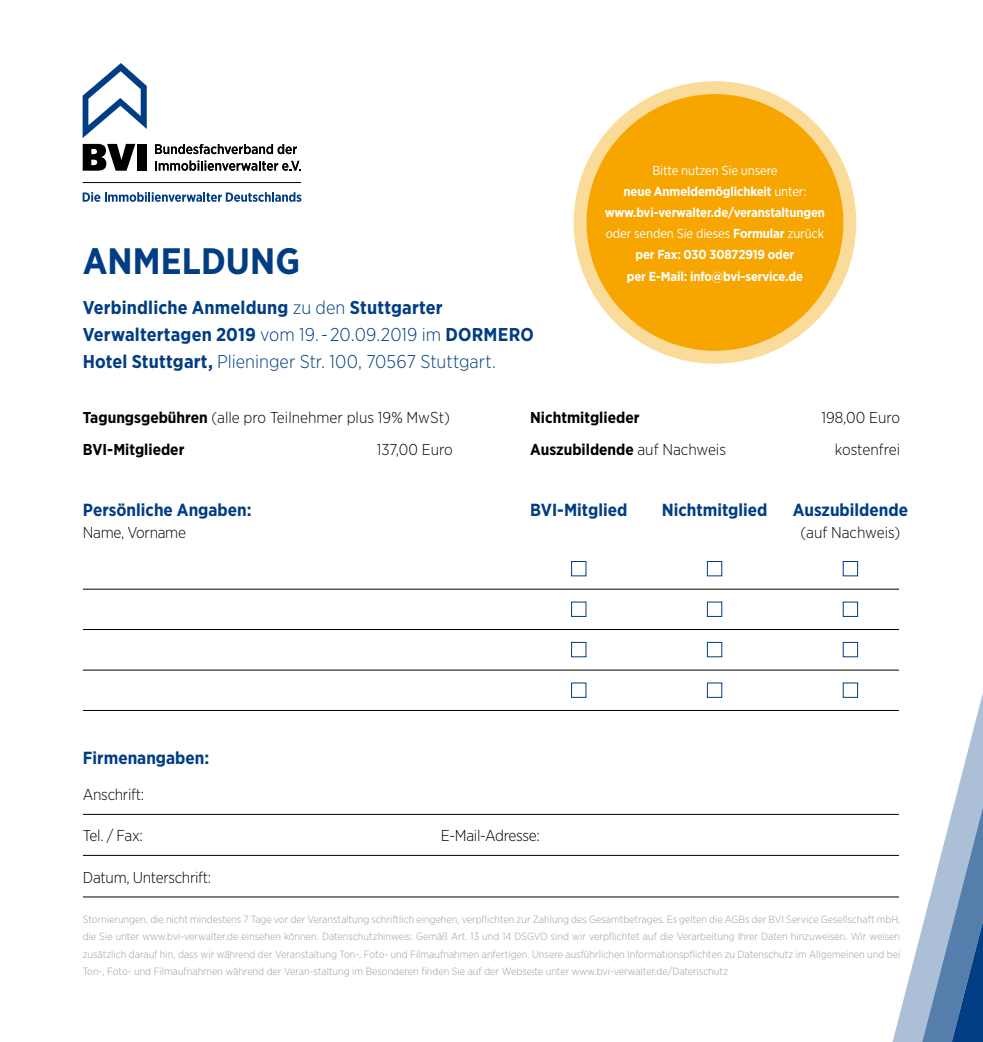
<style>
.page{position:relative;width:983px;height:1042px;background:#fff}
.page>*{position:absolute;margin:0;border:0;box-sizing:border-box;transform-origin:0 0}
.t1{font:700 36.75px "Gotham Narrow";letter-spacing:.005em;color:#003d84}
.t2{font:700 18.55px/26.8px "Gotham Narrow";letter-spacing:.01em;color:#003d84}
.t3{font:700 17.5px "Gotham Narrow";color:#003d84}
.t4{font:300 15.75px/31.5px "Gotham Narrow";color:#000}
.t5{font:300 15.75px "Gotham Narrow";letter-spacing:-.02em;color:#000}
.t6{font:700 15.75px/31.5px "Gotham Narrow";color:#000}
.t7{font:700 12.95px/21.2px "Gotham Narrow";letter-spacing:-.01em;color:#fff;text-align:center}
.t8{font:300 10.5px/17.5px "Gotham Narrow";color:#9c9c9d;text-align:justify}
.s1{font-weight:300}
.s2{font-weight:400}
.s3{font-weight:700}
</style>
<div class="page">
<svg style="left:888px;top:669px;width:94px;height:373px"></svg>
<hr style="left:83px;top:814px;width:815px;height:1px;background:#000">
<hr style="left:83px;top:896px;width:815px;height:1px;background:#000">
<hr style="left:83px;top:855px;width:815px;height:1px;background:#000">
<hr style="left:83px;top:710px;width:815px;height:1px;background:#000">
<hr style="left:83px;top:589px;width:815px;height:1px;background:#000">
<hr style="left:83px;top:629px;width:815px;height:1px;background:#000">
<hr style="left:83px;top:670px;width:815px;height:1px;background:#000">
<div style="left:571px;top:561px;width:15px;height:15px;border:1px solid #003d84"></div>
<div style="left:706px;top:561px;width:16px;height:15px;border:1px solid #003d84"></div>
<div style="left:571px;top:601px;width:15px;height:16px;border:1px solid #003d84"></div>
<div style="left:706px;top:601px;width:16px;height:16px;border:1px solid #003d84"></div>
<div style="left:571px;top:642px;width:15px;height:15px;border:1px solid #003d84"></div>
<div style="left:706px;top:642px;width:16px;height:15px;border:1px solid #003d84"></div>
<div style="left:571px;top:682px;width:15px;height:16px;border:1px solid #003d84"></div>
<div style="left:706px;top:682px;width:16px;height:16px;border:1px solid #003d84"></div>
<div style="left:573px;top:81px;width:283px;height:283px;background:#fbdb9a;border-radius:50%"></div>
<div style="left:586px;top:94px;width:257px;height:257px;background:#f7a500;border-radius:50%"></div>
<svg style="left:83px;top:63px;width:64px;height:75px"></svg>
<svg style="left:83px;top:144px;width:52px;height:27px"></svg>
<div style="left:138px;top:144px;width:9px;height:27px;background:#000"></div>
<svg style="left:155px;top:144px;width:142px;height:10px"></svg>
<svg style="left:155px;top:161px;width:146px;height:10px"></svg>
<hr style="left:83px;top:182px;width:218px;height:1px;background:#000">
<svg style="left:83px;top:192px;width:218px;height:10px"></svg>
<h1 class="t1" style="left:83px;top:237px;width:219px">ANMELDUNG</h1>
<h2 class="t2" style="left:83px;top:294px;width:452px">Verbindliche Anmeldung <span class="s1">zu den</span> Stuttgarter<br>Verwaltertagen 2019 <span class="s1">vom 19.-20.09.2019 im</span> DORMERO<br>Hotel Stuttgart, <span class="s1">Plieninger Str. 100, 70567 Stuttgart.</span></h2>
<p class="t7" style="left:604px;top:159px;width:221px"><span class="s2">Bitte nutzen Sie unsere<br></span>neue Anmeldemöglichkeit <span class="s2">unter: </span>www.bvi-verwalter.de/veranstaltungen <span class="s2">oder senden Sie dieses</span> Formular <span class="s2">zurück </span>per Fax: 030 30872919 oder<br>per E-Mail: info@bvi-service.de</p>
<h3 class="t4" style="left:83px;top:401px;width:368px"><span class="s3">Tagungsgebühren</span> (alle pro Teilnehmer plus 19% MwSt)<br><span class="s3">BVI-Mitglieder</span></h3>
<h3 class="t4" style="left:377px;top:433px;width:77px">137,00 Euro</h3>
<h3 class="t3" style="left:83px;top:498px;width:170px">Persönliche Angaben:</h3>
<h3 class="t5" style="left:83px;top:523px;width:104px">Name, Vorname</h3>
<h3 class="t6" style="left:530px;top:402px;width:197px">Nichtmitglieder<br>Auszubildende <span class="s1">auf Nachweis</span></h3>
<h3 class="t4" style="left:821px;top:401px;width:80px;text-align:right">198,00 Euro kostenfrei</h3>
<h3 class="t3" style="left:530px;top:498px;width:99px">BVI-Mitglied</h3>
<h3 class="t3" style="left:661px;top:498px;width:107px">Nichtmitglied</h3>
<h3 class="t3" style="left:792px;top:498px;width:117px">Auszubildende</h3>
<h3 class="t4" style="left:800px;top:516px;width:101px">(auf Nachweis)</h3>
<h3 class="t3" style="left:83px;top:747px;width:128px">Firmenangaben:</h3>
<h3 class="t5" style="left:83px;top:784px;width:63px">Anschrift:</h3>
<h3 class="t5" style="left:83px;top:826px;width:61px">Tel. / Fax:</h3>
<h3 class="t5" style="left:83px;top:867px;width:130px">Datum, Unterschrift:</h3>
<h3 class="t5" style="left:441px;top:826px;width:100px">E-Mail-Adresse:</h3>
<p class="t8" style="left:83px;top:910px;width:819px">Stornierungen, die nicht mindestens 7 Tage vor der Veranstaltung schriftlich eingehen, verpflichten zur Zahlung des Gesamtbetrages. Es gelten die AGBs der BVI Service Gesellschaft mbH, die Sie unter www.bvi-verwalter.de einsehen können. Datenschutzhinweis: Gemäß Art. 13 und 14 DSGVO sind wir verpflichtet auf die Verarbeitung Ihrer Daten hinzuweisen. Wir weisen zusätzlich darauf hin, dass wir während der Veranstaltung Ton-, Foto- und Filmaufnahmen anfertigen. Unsere ausführlichen Informationspflichten zu Datenschutz im Allgemeinen und bei Ton-, Foto- und Filmaufnahmen während der Veran-staltung im Besonderen finden Sie auf der Webseite unter www.bvi-verwalter.de/Datenschutz</p>
</div>
